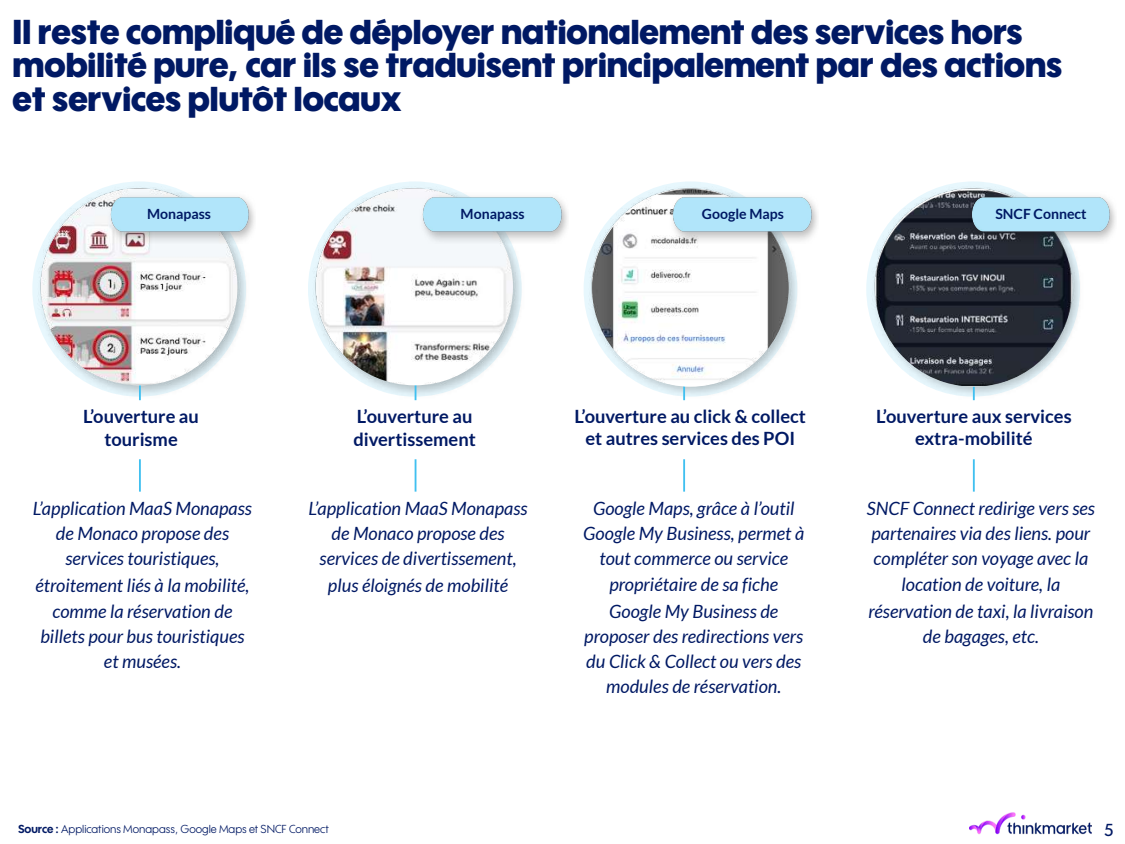
<style>
.page{position:relative;width:1125px;height:844px;background:#fff}
.page>*{position:absolute;margin:0;border:0;box-sizing:border-box;transform-origin:0 0}
.t1{font:900 33.56px/33.8px "Wes FY";color:#001964}
.t2{font:italic 18.25px/25.5px "Lato";color:#001964;text-align:center}
.t3{font:700 18.25px/22.5px "Lato";color:#001964;text-align:center}
.t4{font:500 16.88px "Wes FY";color:#001964}
.t5{font:700 14.06px "Lato";color:#001964}
.t6{font:11.25px "Wes FY";color:#001964}
.s1{font-weight:700}
</style>
<div class="page">
<img style="left:969px;top:812px;width:123px;height:23px">
<img style="left:32px;top:181px;width:214px;height:220px">
<img style="left:308px;top:181px;width:214px;height:220px">
<img style="left:584px;top:181px;width:214px;height:220px">
<img style="left:866px;top:181px;width:214px;height:220px">
<hr style="left:683px;top:354px;width:2px;height:46px;background:#41c0f0">
<hr style="left:973px;top:354px;width:2px;height:46px;background:#41c0f0">
<hr style="left:683px;top:459px;width:2px;height:32px;background:#41c0f0">
<hr style="left:973px;top:459px;width:2px;height:32px;background:#41c0f0">
<hr style="left:139px;top:354px;width:2px;height:46px;background:#41c0f0">
<hr style="left:139px;top:459px;width:2px;height:32px;background:#41c0f0">
<img style="left:41px;top:189px;width:197px;height:196px;border-radius:50%">
<hr style="left:415px;top:354px;width:1px;height:46px;background:#41c0f0">
<hr style="left:415px;top:459px;width:1px;height:32px;background:#41c0f0">
<img style="left:316px;top:189px;width:197px;height:196px;border-radius:50%">
<img style="left:592px;top:189px;width:197px;height:198px;border-radius:50%">
<img style="left:875px;top:189px;width:198px;height:198px;border-radius:50%">
<img style="left:105px;top:191px;width:150px;height:52px">
<img style="left:668px;top:191px;width:149px;height:52px">
<img style="left:418px;top:191px;width:149px;height:52px">
<img style="left:966px;top:191px;width:150px;height:52px">
<h1 class="t1" style="left:13px;top:17px;width:1051px">Il reste compliqué de déployer nationalement des services hors mobilité pure, car ils se traduisent principalement par des actions et services plutôt locaux</h1>
<p class="t5" style="left:147px;top:205px;width:66px">Monapass</p>
<p class="t5" style="left:461px;top:205px;width:66px">Monapass</p>
<p class="t5" style="left:702px;top:205px;width:84px">Google Maps</p>
<p class="t5" style="left:995px;top:205px;width:93px">SNCF Connect</p>
<p class="t3" style="left:83px;top:405px;width:117px">L’ouverture au tourisme</p>
<p class="t3" style="left:353px;top:405px;width:124px;text-align:left">L’ouverture au divertissement</p>
<p class="t3" style="left:575px;top:406px;width:233px;line-height:21.1px">L’ouverture au click &amp; collect et autres services des POI</p>
<p class="t3" style="left:876px;top:406px;width:197px;line-height:21.1px">L’ouverture aux services extra-mobilité</p>
<p class="t2" style="left:33px;top:495px;width:221px">L’application MaaS Monapass de Monaco propose des services touristiques, étroitement liés à la mobilité, comme la réservation de billets pour bus touristiques et musées.</p>
<p class="t2" style="left:309px;top:495px;width:221px;line-height:25.8px">L’application MaaS Monapass de Monaco propose des services de divertissement, plus éloignés de mobilité</p>
<p class="t2" style="left:583px;top:495px;width:223px">Google Maps, grâce à l’outil<br>Google My Business, permet à tout commerce ou service propriétaire de sa fiche<br>Google My Business de proposer des redirections vers du Click &amp; Collect ou vers des modules de réservation.</p>
<p class="t2" style="left:867px;top:495px;width:230px">SNCF Connect redirige vers ses partenaires via des liens. pour compléter son voyage avec la location de voiture, la réservation de taxi, la livraison de bagages, etc.</p>
<p class="t6" style="left:18px;top:822px;width:312px"><span class="s1">Source :</span> Applications Monapass, Google Maps et SNCF Connect</p>
<p class="t4" style="left:1105px;top:820px;width:10px">5</p>
</div>
